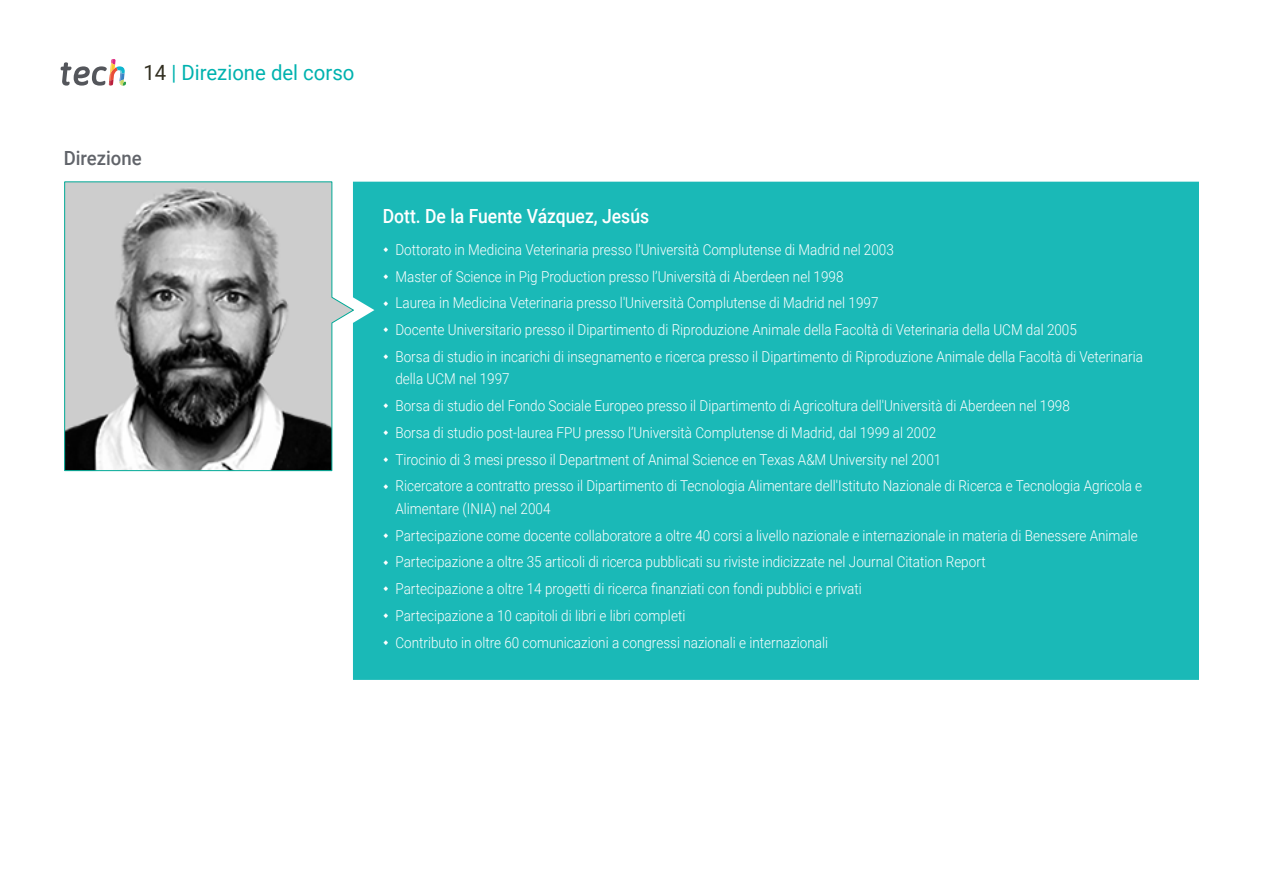
<style>
.page{position:relative;width:1263px;height:893px;background:#fff}
.page>*{position:absolute;margin:0;border:0;box-sizing:border-box;transform-origin:0 0}
.t1{font:21px "Roboto";color:#00b2af}
.t2{font:500 19.5px "Roboto";color:#fff;scale:.9 1}
.t3{font:500 19.5px "Roboto";color:#61646a;scale:.95 1}
.t4{font:300 15px/26.7px "Roboto";color:#fff;scale:.9 1}
.s1{color:#312e20}
</style>
<div class="page">
<svg style="left:61px;top:59px;width:65px;height:27px"></svg>
<div style="left:353px;top:182px;width:846px;height:498px;background:#1ab9b7"></div>
<svg style="left:64px;top:181px;width:290px;height:290px;background:#9ea1a1"></svg>
<svg style="left:384px;top:247px;width:4px;height:5px"></svg>
<svg style="left:384px;top:274px;width:4px;height:5px"></svg>
<svg style="left:384px;top:301px;width:4px;height:5px"></svg>
<svg style="left:384px;top:327px;width:4px;height:5px"></svg>
<svg style="left:384px;top:354px;width:4px;height:5px"></svg>
<svg style="left:384px;top:403px;width:4px;height:5px"></svg>
<svg style="left:384px;top:430px;width:4px;height:5px"></svg>
<svg style="left:384px;top:457px;width:4px;height:5px"></svg>
<svg style="left:384px;top:484px;width:4px;height:5px"></svg>
<svg style="left:384px;top:533px;width:4px;height:5px"></svg>
<svg style="left:384px;top:560px;width:4px;height:5px"></svg>
<svg style="left:384px;top:586px;width:4px;height:5px"></svg>
<svg style="left:384px;top:613px;width:4px;height:5px"></svg>
<svg style="left:384px;top:640px;width:4px;height:5px"></svg>
<h1 class="t1" style="left:144px;top:57px;width:213px"><span class="s1">14</span> | Direzione del corso</h1>
<h2 class="t3" style="left:64px;top:144px;width:84px">Direzione</h2>
<h2 class="t2" style="left:383px;top:202px;width:297px">Dott. De la Fuente Vázquez, Jesús</h2>
<p class="t4" style="left:395px;top:236px;width:832px">Dottorato in Medicina Veterinaria presso l'Università Complutense di Madrid nel 2003<br>Master of Science in Pig Production presso l’Università di Aberdeen nel 1998<br>Laurea in Medicina Veterinaria presso l'Università Complutense di Madrid nel 1997<br>Docente Universitario presso il Dipartimento di Riproduzione Animale della Facoltà di Veterinaria della UCM dal 2005<br>Borsa di studio in incarichi di insegnamento e ricerca presso il Dipartimento di Riproduzione Animale della Facoltà di Veterinaria</p>
<p class="t4" style="left:395px;top:365px;width:831px">della UCM nel 1997<br>Borsa di studio del Fondo Sociale Europeo presso il Dipartimento di Agricoltura dell'Università di Aberdeen nel 1998<br>Borsa di studio post-laurea FPU presso l’Università Complutense di Madrid, dal 1999 al 2002<br>Tirocinio di 3 mesi presso il Department of Animal Science en Texas A&amp;M University nel 2001<br>Ricercatore a contratto presso il Dipartimento di Tecnologia Alimentare dell'Istituto Nazionale di Ricerca e Tecnologia Agricola e</p>
<p class="t4" style="left:395px;top:495px;width:826px">Alimentare (INIA) nel 2004<br>Partecipazione come docente collaboratore a oltre 40 corsi a livello nazionale e internazionale in materia di Benessere Animale Partecipazione a oltre 35 articoli di ricerca pubblicati su riviste indicizzate nel Journal Citation Report<br>Partecipazione a oltre 14 progetti di ricerca finanziati con fondi pubblici e privati<br>Partecipazione a 10 capitoli di libri e libri completi<br>Contributo in oltre 60 comunicazioni a congressi nazionali e internazionali</p>
</div>
